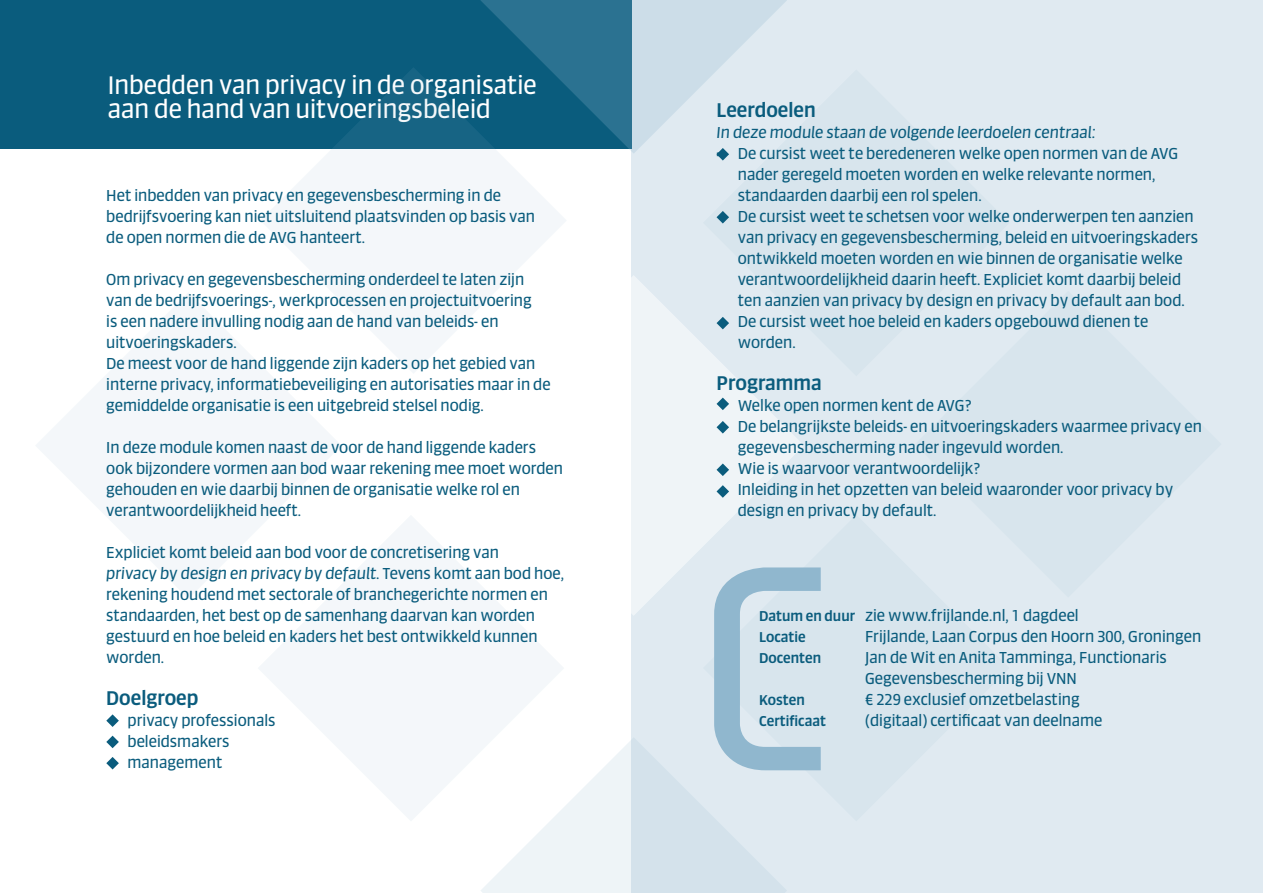
<style>
.page{position:relative;width:1263px;height:893px;background:#fff}
.page>*{position:absolute;margin:0;border:0;box-sizing:border-box;transform-origin:0 0}
.t1{font:24px "Sanuk Big Pro";color:#fff}
.t2{font:500 18.75px "Sanuk Big Pro";color:#0a5c7d}
.t3{font:15px/21px "Sanuk Big Pro";color:#0a5c7d}
.t4{font:italic 15px "Sanuk Big Pro";color:#0a5c7d}
.t5{font:500 13.5px "Sanuk Big Pro";color:#0a5c7d}
.s1{font-style:italic}
.s2{font-weight:500;font-size:13.5px}
</style>
<div class="page">
<div style="left:631px;top:0;width:632px;height:893px;background:#e0eaf1"></div>
<div style="left:0;top:0;width:631px;height:149px;background:#0a5c7d"></div>
<svg style="left:481px;top:738px;width:305px;height:155px"></svg>
<svg style="left:631px;top:276px;width:173px;height:339px;fill:#eff4f7"></svg>
<svg style="left:703px;top:515px;width:118px;height:306px"></svg>
<svg style="left:36px;top:293px;width:305px;height:305px;fill:#f4f7fa"></svg>
<svg style="left:258px;top:515px;width:306px;height:306px;fill:#f5f8fa"></svg>
<svg style="left:703px;top:217px;width:101px;height:159px"></svg>
<svg style="left:481px;top:0;width:306px;height:153px"></svg>
<svg style="left:260px;top:67px;width:307px;height:307px"></svg>
<svg style="left:716px;top:398px;width:13px;height:12px"></svg>
<svg style="left:716px;top:421px;width:13px;height:13px"></svg>
<svg style="left:716px;top:463px;width:13px;height:13px"></svg>
<svg style="left:716px;top:485px;width:13px;height:13px"></svg>
<svg style="left:716px;top:148px;width:13px;height:13px"></svg>
<svg style="left:716px;top:211px;width:13px;height:13px"></svg>
<svg style="left:716px;top:317px;width:13px;height:12px"></svg>
<svg style="left:106px;top:714px;width:13px;height:13px"></svg>
<svg style="left:106px;top:736px;width:13px;height:12px"></svg>
<svg style="left:106px;top:757px;width:13px;height:12px"></svg>
<p class="t1" style="left:108px;top:70px;width:430px">Inbedden van privacy in de organisatie</p>
<p class="t1" style="left:108px;top:94px;width:385px">aan de hand van uitvoeringsbeleid</p>
<p class="t3" style="left:106px;top:185px;width:396px">Het inbedden van privacy en gegevensbescherming in de</p>
<p class="t3" style="left:106px;top:206px;width:430px">bedrijfsvoering kan niet uitsluitend plaatsvinden op basis van</p>
<p class="t3" style="left:106px;top:227px;width:260px">de open normen die de AVG hanteert.</p>
<p class="t3" style="left:106px;top:269px;width:419px">Om privacy en gegevensbescherming onderdeel te laten zijn</p>
<p class="t3" style="left:106px;top:290px;width:427px">van de bedrijfsvoerings-, werkprocessen en projectuitvoering</p>
<p class="t3" style="left:106px;top:311px;width:394px">is een nadere invulling nodig aan de hand van beleids- en</p>
<p class="t3" style="left:106px;top:332px;width:132px">uitvoeringskaders.</p>
<p class="t3" style="left:106px;top:353px;width:446px">De meest voor de hand liggende zijn kaders op het gebied van interne privacy, informatiebeveiliging en autorisaties maar in de gemiddelde organisatie is een uitgebreid stelsel nodig.</p>
<p class="t3" style="left:106px;top:437px;width:431px">In deze module komen naast de voor de hand liggende kaders</p>
<p class="t3" style="left:106px;top:458px;width:458px">ook bijzondere vormen aan bod waar rekening mee moet worden gehouden en wie daarbij binnen de organisatie welke rol en</p>
<p class="t3" style="left:106px;top:500px;width:196px">verantwoordelijkheid heeft.</p>
<p class="t3" style="left:106px;top:542px;width:394px">Expliciet komt beleid aan bod voor de concretisering van</p>
<p class="t3" style="left:106px;top:563px;width:459px"><span class="s1">privacy by design en privacy by default</span>. Tevens komt aan bod hoe, rekening houdend met sectorale of branchegerichte normen en standaarden, het best op de samenhang daarvan kan worden gestuurd en hoe beleid en kaders het best ontwikkeld kunnen worden.</p>
<p class="t2" style="left:106px;top:686px;width:94px">Doelgroep</p>
<p class="t3" style="left:128px;top:710px;width:149px">privacy professionals</p>
<p class="t3" style="left:128px;top:731px;width:103px">beleidsmakers</p>
<p class="t3" style="left:128px;top:752px;width:96px">management</p>
<p class="t2" style="left:716px;top:98px;width:101px">Leerdoelen</p>
<p class="t4" style="left:716px;top:123px;width:381px">In deze module staan de volgende leerdoelen centraal:</p>
<p class="t3" style="left:716px;top:143px;width:463px;text-align:center">• De cursist weet te beredeneren welke open normen van de AVG nader geregeld moeten worden en welke relevante normen,</p>
<p class="t3" style="left:738px;top:185px;width:245px">standaarden daarbij een rol spelen.</p>
<p class="t3" style="left:738px;top:206px;width:462px">De cursist weet te schetsen voor welke onderwerpen ten aanzien van privacy en gegevensbescherming, beleid en uitvoeringskaders ontwikkeld moeten worden en wie binnen de organisatie welke verantwoordelijkheid daarin heeft. Expliciet komt daarbij beleid ten aanzien van privacy by design en privacy by default aan bod.</p>
<p class="t3" style="left:738px;top:311px;width:412px">De cursist weet hoe beleid en kaders opgebouwd dienen te</p>
<p class="t3" style="left:738px;top:332px;width:59px">worden.</p>
<p class="t2" style="left:716px;top:371px;width:107px">Programma</p>
<p class="t3" style="left:738px;top:395px;width:236px">Welke open normen kent de AVG?</p>
<p class="t3" style="left:738px;top:416px;width:466px">De belangrijkste beleids- en uitvoeringskaders waarmee privacy en gegevensbescherming nader ingevuld worden.</p>
<p class="t3" style="left:738px;top:458px;width:244px">Wie is waarvoor verantwoordelijk?</p>
<p class="t3" style="left:738px;top:479px;width:437px">Inleiding in het opzetten van beleid waaronder voor privacy by design en privacy by default.</p>
<p class="t3" style="left:759px;top:605px;width:321px"><span class="s2">Datum en duur</span> zie www.frijlande.nl, 1 dagdeel</p>
<p class="t5" style="left:759px;top:628px;width:48px">Locatie</p>
<p class="t3" style="left:865px;top:626px;width:338px">Frijlande, Laan Corpus den Hoorn 300, Groningen</p>
<p class="t5" style="left:759px;top:649px;width:64px">Docenten</p>
<p class="t3" style="left:865px;top:647px;width:303px">Jan de Wit en Anita Tamminga, Functionaris<br>Gegevensbescherming bij VNN</p>
<p class="t5" style="left:759px;top:691px;width:47px">Kosten</p>
<p class="t3" style="left:865px;top:689px;width:216px">€ 229 exclusief omzetbelasting</p>
<p class="t5" style="left:759px;top:712px;width:69px">Certificaat</p>
<p class="t3" style="left:865px;top:710px;width:239px">(digitaal) certificaat van deelname</p>
</div>
